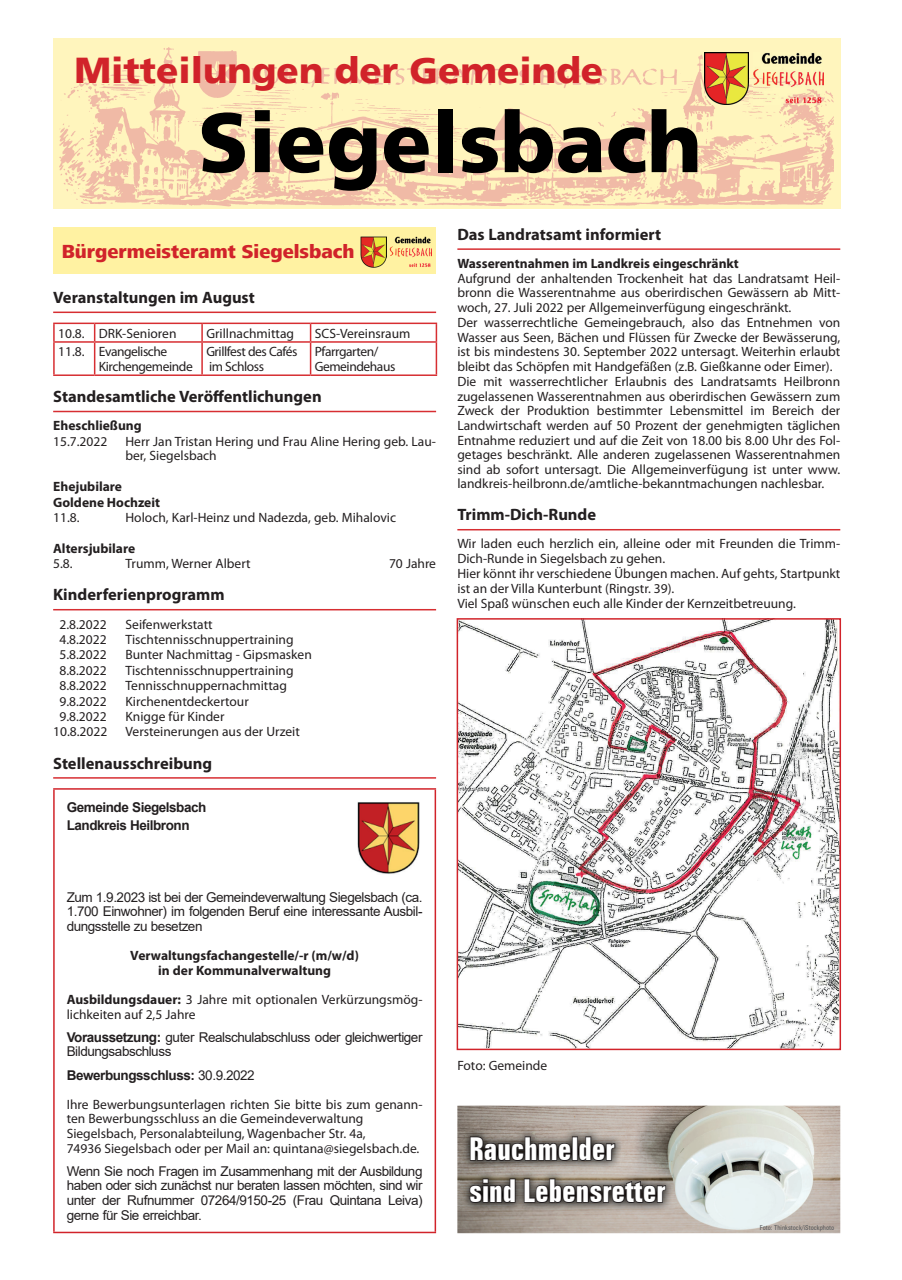
<style>
.page{position:relative;width:902px;height:1280px;background:#fff}
.page>*{position:absolute;margin:0;border:0;box-sizing:border-box;transform-origin:0 0}
.t1{font:900 84px "Frutiger LT";color:#000}
.t2{font:900 36px "Frutiger LT";color:#d1232a}
.t3{font:700 extra-condensed 31.5px/42px "Zurich BT";color:#fff}
.t4{font:800 19.5px "Frutiger Next LT";color:#d1232a}
.t5{font:700 16.5px "Myriad Pro";color:#231f20}
.t6{font:13.5px/14.7px "Myriad Pro";color:#231f20}
.t7{font:13.5px/14.5px "Arial";letter-spacing:-.035em;color:#231f20;text-align:justify}
.t8{font:700 13.5px/15.5px "Myriad Pro";color:#231f20}
.t9{font:13.5px/14.5px "Myriad Pro";letter-spacing:-.035em;color:#231f20}
.t10{font:700 13.5px/18.9px "Arial";letter-spacing:-.035em;color:#231f20}
.t11{font:condensed 6.75px "Zurich BT";color:#57585a}
.s1{font-weight:700}
.s2{font-weight:400}
</style>
<div class="page">
<img style="left:53px;top:41px;width:787px;height:167px">
<img style="left:704px;top:53px;width:44px;height:51px">
<img style="left:753px;top:53px;width:70px;height:51px">
<hr style="left:53px;top:312px;width:383px;height:1px;background:#d72e32">
<hr style="left:53px;top:411px;width:383px;height:1px;background:#d72e32">
<hr style="left:53px;top:609px;width:383px;height:1px;background:#d72e32">
<hr style="left:53px;top:777px;width:383px;height:2px;background:#d72e32">
<div style="left:53px;top:227px;width:383px;height:47px;background:#fff2a2"></div>
<img style="left:360px;top:236px;width:26px;height:31px">
<img style="left:389px;top:237px;width:43px;height:30px">
<hr style="left:53px;top:323px;width:42px;height:1px;background:#d72e32">
<svg style="left:53px;top:324px;width:2px;height:17px"></svg>
<hr style="left:95px;top:323px;width:107px;height:1px;background:#d72e32">
<svg style="left:94px;top:324px;width:1px;height:17px"></svg>
<hr style="left:202px;top:323px;width:108px;height:1px;background:#d72e32">
<svg style="left:201px;top:324px;width:2px;height:17px"></svg>
<hr style="left:310px;top:323px;width:127px;height:1px;background:#d72e32">
<svg style="left:310px;top:324px;width:1px;height:17px"></svg>
<svg style="left:435px;top:324px;width:2px;height:17px"></svg>
<hr style="left:53px;top:341px;width:42px;height:2px;background:#d72e32">
<hr style="left:53px;top:343px;width:2px;height:31px;background:#d72e32">
<hr style="left:95px;top:341px;width:107px;height:2px;background:#d72e32">
<hr style="left:94px;top:343px;width:1px;height:31px;background:#d72e32">
<hr style="left:202px;top:341px;width:108px;height:2px;background:#d72e32">
<hr style="left:201px;top:343px;width:2px;height:31px;background:#d72e32">
<hr style="left:310px;top:341px;width:127px;height:2px;background:#d72e32">
<hr style="left:310px;top:343px;width:1px;height:31px;background:#d72e32">
<hr style="left:435px;top:343px;width:2px;height:31px;background:#d72e32">
<hr style="left:53px;top:374px;width:42px;height:2px;background:#d72e32">
<hr style="left:95px;top:374px;width:107px;height:2px;background:#d72e32">
<hr style="left:202px;top:374px;width:108px;height:2px;background:#d72e32">
<hr style="left:310px;top:374px;width:127px;height:2px;background:#d72e32">
<hr style="left:53px;top:788px;width:383px;height:2px;background:#d1232a">
<hr style="left:53px;top:790px;width:2px;height:442px;background:#d1232a">
<hr style="left:434px;top:790px;width:2px;height:442px;background:#d1232a">
<hr style="left:53px;top:1232px;width:383px;height:1px;background:#d1232a">
<img style="left:358px;top:802px;width:61px;height:72px">
<hr style="left:457px;top:248px;width:383px;height:2px;background:#d72e32">
<hr style="left:457px;top:529px;width:383px;height:1px;background:#d72e32">
<img style="left:459px;top:621px;width:379px;height:426px">
<div style="left:456px;top:618px;width:385px;height:432px;border:2px solid #d1232a"></div>
<img style="left:457px;top:1106px;width:383px;height:127px">
<img style="left:460px;top:1127px;width:215px;height:85px">
<svg style="left:465px;top:1135px;width:106px;height:27px;background:#423d3a"></svg>
<div style="left:572px;top:1136px;width:6px;height:24px;border:2px solid #231f20"></div>
<svg style="left:577px;top:1136px;width:39px;height:26px"></svg>
<svg style="left:468px;top:1178px;width:48px;height:26px"></svg>
<svg style="left:523px;top:1178px;width:143px;height:26px;background:#47413d"></svg>
<h2 class="t2" style="left:74px;top:49px;width:530px">Mitteilungen der Gemeinde</h2>
<h1 class="t1" style="left:198px;top:92px;width:505px">Siegelsbach</h1>
<h3 class="t4" style="left:62px;top:240px;width:294px">Bürgermeisteramt Siegelsbach</h3>
<p class="t5" style="left:53px;top:287px;width:203px">Veranstaltungen im August</p>
<p class="t6" style="left:58px;top:326px;width:120px">10.8. DRK-Senioren</p>
<p class="t6" style="left:206px;top:326px;width:89px">Grillnachmittag</p>
<p class="t6" style="left:315px;top:326px;width:97px">SCS-Vereinsraum</p>
<p class="t9" style="left:99px;top:344px;width:95px;text-indent:-41px">11.8. Evangelische<br>Kirchengemeinde</p>
<p class="t9" style="left:206px;top:344px;width:93px">Grillfest des Cafés im Schloss</p>
<p class="t9" style="left:315px;top:344px;width:82px">Pfarrgarten/<br>Gemeindehaus</p>
<p class="t5" style="left:53px;top:386px;width:270px">Standesamtliche Veröffentlichungen</p>
<p class="t8" style="left:53px;top:418px;width:90px">Eheschließung</p>
<p class="t6" style="left:53px;top:434px;width:56px">15.7.2022</p>
<p class="t6" style="left:125px;top:434px;width:312px">Herr Jan Tristan Hering und Frau Aline Hering geb. Lau&shy;ber, Siegelsbach</p>
<p class="t8" style="left:53px;top:478px;width:108px">Ehejubilare<br>Goldene Hochzeit</p>
<p class="t6" style="left:53px;top:510px;width:28px">11.8.</p>
<p class="t6" style="left:125px;top:510px;width:272px">Holoch, Karl-Heinz und Nadezda, geb. Mihalovic</p>
<p class="t8" style="left:53px;top:540px;width:84px">Altersjubilare</p>
<p class="t6" style="left:53px;top:556px;width:21px">5.8.</p>
<p class="t6" style="left:125px;top:556px;width:127px">Trumm, Werner Albert</p>
<p class="t6" style="left:389px;top:556px;width:49px">70 Jahre</p>
<p class="t5" style="left:53px;top:584px;width:173px">Kinderferienprogramm</p>
<p class="t6" style="left:59px;top:616px;width:49px">2.8.2022</p>
<p class="t6" style="left:125px;top:616px;width:89px">Seifenwerkstatt</p>
<p class="t6" style="left:59px;top:632px;width:49px">4.8.2022</p>
<p class="t6" style="left:125px;top:632px;width:170px">Tischtennisschnuppertraining</p>
<p class="t6" style="left:59px;top:647px;width:49px">5.8.2022</p>
<p class="t6" style="left:125px;top:647px;width:188px">Bunter Nachmittag - Gipsmasken</p>
<p class="t6" style="left:59px;top:663px;width:49px">8.8.2022</p>
<p class="t6" style="left:125px;top:663px;width:170px">Tischtennisschnuppertraining</p>
<p class="t6" style="left:59px;top:678px;width:49px">8.8.2022</p>
<p class="t6" style="left:125px;top:678px;width:163px">Tennisschnuppernachmittag</p>
<p class="t6" style="left:59px;top:693px;width:49px">9.8.2022</p>
<p class="t6" style="left:125px;top:693px;width:125px">Kirchenentdeckertour</p>
<p class="t6" style="left:59px;top:709px;width:49px">9.8.2022</p>
<p class="t6" style="left:125px;top:709px;width:100px">Knigge für Kinder</p>
<p class="t6" style="left:53px;top:724px;width:56px">10.8.2022</p>
<p class="t6" style="left:125px;top:724px;width:176px">Versteinerungen aus der Urzeit</p>
<p class="t5" style="left:53px;top:752px;width:160px">Stellenausschreibung</p>
<p class="t10" style="left:67px;top:797px;width:141px">Gemeinde Siegelsbach<br>Landkreis Heilbronn</p>
<p class="t5" style="left:457px;top:224px;width:205px">Das Landratsamt informiert</p>
<p class="t8" style="left:457px;top:255px;width:283px">Wasserentnahmen im Landkreis eingeschränkt</p>
<p class="t6" style="left:457px;top:271px;width:384px">Aufgrund der anhaltenden Trockenheit hat das Landratsamt Heil&shy;bronn die Wasserentnahme aus oberirdischen Gewässern ab Mitt&shy;woch, 27. Juli 2022 per Allgemeinverfügung eingeschränkt.<br>Der wasserrechtliche Gemeingebrauch, also das Entnehmen von Wasser aus Seen, Bächen und Flüssen für Zwecke der Bewässerung, ist bis mindestens 30. September 2022 untersagt. Weiterhin erlaubt bleibt das Schöpfen mit Handgefäßen (z.B. Gießkanne oder Eimer).<br>Die mit wasserrechtlicher Erlaubnis des Landratsamts Heilbronn zugelassenen Wasserentnahmen aus oberirdischen Gewässern zum Zweck der Produktion bestimmter Lebensmittel im Bereich der Landwirtschaft werden auf 50 Prozent der genehmigten täglichen Entnahme reduziert und auf die Zeit von 18.00 bis 8.00 Uhr des Fol&shy;getages beschränkt. Alle anderen zugelassenen Wasserentnahmen sind ab sofort untersagt. Die Allgemeinverfügung ist unter www. landkreis-heilbronn.de/amtliche-bekanntmachungen nachlesbar.</p>
<p class="t5" style="left:457px;top:504px;width:140px">Trimm-Dich-Runde</p>
<p class="t6" style="left:457px;top:536px;width:384px">Wir laden euch herzlich ein, alleine oder mit Freunden die Trimm-Dich-Runde in Siegelsbach zu gehen.<br>Hier könnt ihr verschiedene Übungen machen. Auf gehts, Startpunkt ist an der Villa Kunterbunt (Ringstr. 39).<br>Viel Spaß wünschen euch alle Kinder der Kernzeitbetreuung.</p>
<p class="t7" style="left:67px;top:889px;width:357px">Zum 1.9.2023 ist bei der Gemeindeverwaltung Siegelsbach (ca.<br>1.700 Einwohner) im folgenden Beruf eine interessante Ausbil&shy;dungsstelle zu besetzen</p>
<p class="t8" style="left:130px;top:948px;width:230px;line-height:14.5px;text-align:center">Verwaltungsfachangestelle/-r (m/w/d) in der Kommunalverwaltung</p>
<p class="t6" style="left:67px;top:992px;width:357px"><span class="s1">Ausbildungsdauer:</span> 3 Jahre mit optionalen Verkürzungsmög&shy;lichkeiten auf 2,5 Jahre</p>
<p class="t7" style="left:67px;top:1030px;width:357px"><span class="s1">Voraussetzung:</span> guter Realschulabschluss oder gleichwertiger<br>Bildungsabschluss</p>
<p class="t10" style="left:67px;top:1065px;width:189px">Bewerbungsschluss: <span class="s2">30.9.2022</span></p>
<p class="t6" style="left:67px;top:1097px;width:357px">Ihre Bewerbungsunterlagen richten Sie bitte bis zum genann&shy;ten Bewerbungsschluss an die Gemeindeverwaltung Siegelsbach, Personalabteilung, Wagenbacher Str. 4a,<br>74936 Siegelsbach oder per Mail an: quintana@siegelsbach.de.</p>
<p class="t7" style="left:67px;top:1164px;width:357px">Wenn Sie noch Fragen im Zusammenhang mit der Ausbildung haben oder sich zunächst nur beraten lassen möchten, sind wir unter der Rufnummer 07264/9150-25 (Frau Quintana Leiva) gerne für Sie erreichbar.</p>
<p class="t6" style="left:457px;top:1057px;width:91px">Foto: Gemeinde</p>
<h3 class="t3" style="left:469px;top:1128px;width:198px">Rauchmelder sind Lebensretter</h3>
<p class="t11" style="left:759px;top:1223px;width:76px">Foto: Thinkstock/iStockphoto</p>
</div>
